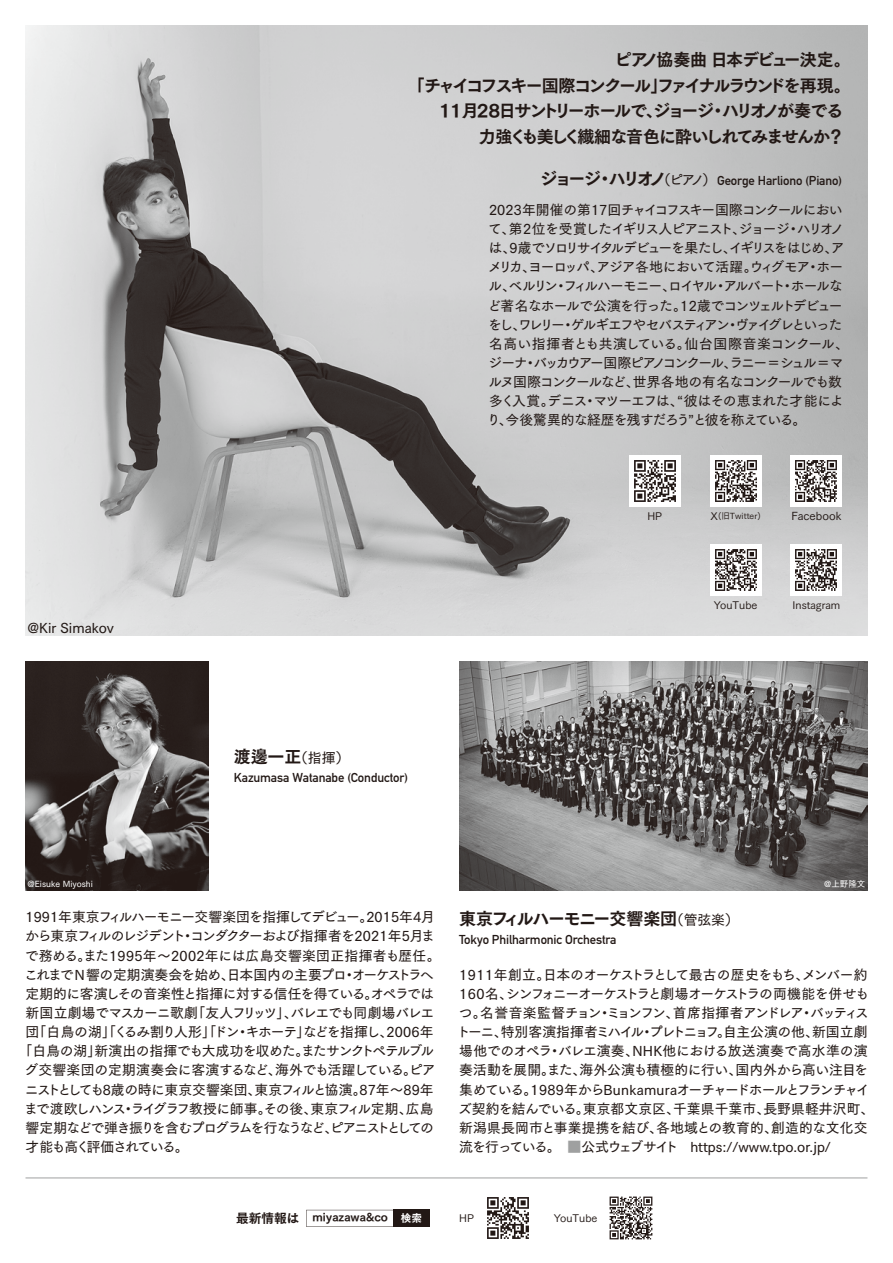
<style>
.page{position:relative;width:893px;height:1263px;background:#fff}
.page>*{position:absolute;margin:0;border:0;box-sizing:border-box;transform-origin:0 0}
.t1{font:16.95px "Tsuku Go Pro E";letter-spacing:-.095em;color:#221815}
.t2{font:16.95px "Tsuku Go Pro E";letter-spacing:-.15em;color:#221815}
.t3{font:16.95px "Tsuku Go Pro E";letter-spacing:-.075em;color:#221815}
.t4{font:16.95px "Tsuku Go Pro E";letter-spacing:-.07em;color:#221815}
.t5{font:13.8px/19.2px "Tsuku Go Pro D";letter-spacing:-.085em;color:#221815}
.t6{font:13.8px/19.2px "Tsuku Go Pro D";letter-spacing:-.025em;color:#221815}
.t7{font:13.8px "Tsuku Go Pro D";letter-spacing:-.06em;color:#221815}
.t8{font:13.8px "Tsuku Go Pro D";letter-spacing:-.035em;color:#221815}
.t9{font:13.8px "Tsuku Go Pro D";letter-spacing:.025em;color:#221815}
.t10{font:13.8px "Tsuku Go Pro D";letter-spacing:-.09em;color:#221815}
.t11{font:13.8px "Tsuku Go Pro D";letter-spacing:-.125em;color:#221815}
.t12{font:13.8px "Tsuku Go Pro D";letter-spacing:-.08em;color:#221815}
.t13{font:13.8px "Tsuku Go Pro D";letter-spacing:-.04em;color:#221815}
.t14{font:13.8px "Tsuku Go Pro D";letter-spacing:-.02em;color:#221815}
.t15{font:13.8px "Tsuku Go Pro D";letter-spacing:-.1em;color:#221815}
.t16{font:13.8px "Tsuku Go Pro D";color:#221815}
.t17{font:12.75px "DIN Mittelschrift Std";letter-spacing:-.01em;color:#221815}
.t18{font:11.25px "Tsuku Go Pro M";color:#221815}
.t19{font:10.65px "Tsuku Go Pro M";color:#221815}
.t20{font:10.65px "Tsuku Go Pro E";color:#221815}
.t21{font:8.55px "Tsuku Go Pro D";color:#fff}
.t22{font:8.55px "Tsuku Go Pro M";color:#221815}
.s1{font-family:"Tsuku Go Pro E";font-size:16.95px}
.s2{font-family:"Tsuku Go Pro D";font-size:13.8px}
.s3{font-size:10.65px}
.s4{color:#9fa0a0}
.s5{font-size:12.75px}
.s6{color:#fff}
</style>
<div class="page">
<img style="left:26px;top:26px;width:841px;height:610px">
<img style="left:459px;top:661px;width:408px;height:230px">
<img style="left:26px;top:661px;width:182px;height:230px">
<svg style="left:306px;top:1210px;width:87px;height:17px"></svg>
<div style="left:393px;top:1210px;width:36px;height:17px;background:#221815"></div>
<hr style="left:26px;top:1177px;width:841px;height:1px;background:#9fa0a0">
<img style="left:629px;top:455px;width:51px;height:51px">
<img style="left:710px;top:455px;width:51px;height:51px">
<img style="left:791px;top:455px;width:51px;height:51px">
<img style="left:710px;top:544px;width:51px;height:51px">
<img style="left:791px;top:544px;width:51px;height:51px">
<img style="left:487px;top:1197px;width:42px;height:42px">
<img style="left:609px;top:1196px;width:44px;height:44px">
<p class="t4" style="left:615px;top:44px;width:238px">ピアノ協奏曲 日本デビュー決定。</p>
<p class="t2" style="left:408px;top:70px;width:444px">「チャイコフスキー国際コンクール」ファイナルラウンドを再現。</p>
<p class="t1" style="left:439px;top:95px;width:406px">11月28日サントリーホールで、ジョージ・ハリオノが奏でる</p>
<p class="t1" style="left:479px;top:121px;width:367px">力強くも美しく繊細な音色に酔いしれてみませんか？</p>
<p class="t17" style="left:541px;top:173px;width:303px"><span class="s1">ジョージ・ハリオノ</span><span class="s2">（ピアノ）</span> George Harliono (Piano)</p>
<p class="t5" style="left:487px;top:198px;width:364px">2023年開催の第17回チャイコフスキー国際コンクールにおいて、第2位を受賞したイギリス人ピアニスト、ジョージ・ハリオノは、9歳でソロリサイタルデビューを果たし、イギリスをはじめ、アメリカ、ヨーロッパ、アジア各地において活躍。ウィグモア・ホール、ベルリン・フィルハーモニー、ロイヤル・アルバート・ホールなど著名なホールで公演を行った。12歳でコンツェルトデビューをし、ワレリー・ゲルギエフやセバスティアン・ヴァイグレといった名高い指揮者とも共演している。仙台国際音楽コンクール、ジーナ・バッカウアー国際ピアノコンクール、ラニー＝シュル＝マルヌ国際コンクールなど、世界各地の有名なコンクールでも数多く入賞。デニス・マツーエフは、“彼はその恵まれた才能により、今後驚異的な経歴を残すだろう”と彼を称えている。</p>
<p class="t19" style="left:647px;top:507px;width:16px">HP</p>
<p class="t22" style="left:711px;top:508px;width:52px"><span class="s3">X</span>(旧Twitter)</p>
<p class="t18" style="left:791px;top:507px;width:51px">Facebook</p>
<p class="t16" style="left:28px;top:616px;width:88px">@Kir Simakov</p>
<p class="t1" style="left:234px;top:741px;width:117px">渡邊一正<span class="s2">（指揮）</span></p>
<p class="t17" style="left:234px;top:770px;width:176px">Kazumasa Watanabe (Conductor)</p>
<p class="t19" style="left:714px;top:596px;width:45px">YouTube</p>
<p class="t19" style="left:793px;top:596px;width:49px">Instagram</p>
<p class="t21" style="left:28px;top:876px;width:67px">@Eisuke Miyoshi</p>
<p class="t21" style="left:824px;top:876px;width:43px">@上野隆文</p>
<p class="t8" style="left:26px;top:905px;width:411px">1991年東京フィルハーモニー交響楽団を指揮してデビュー。2015年4月</p>
<p class="t7" style="left:25px;top:925px;width:411px">から東京フィルのレジデント・コンダクターおよび指揮者を2021年5月ま</p>
<p class="t9" style="left:25px;top:944px;width:417px">で務める。また1995年～2002年には広島交響楽団正指揮者も歴任。</p>
<p class="t7" style="left:24px;top:963px;width:411px">これまでＮ響の定期演奏会を始め、日本国内の主要プロ・オーケストラへ</p>
<p class="t7" style="left:26px;top:982px;width:410px">定期的に客演しその音楽性と指揮に対する信任を得ている。オペラでは</p>
<p class="t12" style="left:26px;top:1001px;width:410px">新国立劇場でマスカーニ歌劇「友人フリッツ」、バレエでも同劇場バレエ</p>
<p class="t7" style="left:26px;top:1020px;width:410px">団「白鳥の湖」「くるみ割り人形」「ドン・キホーテ」などを指揮し、2006年</p>
<p class="t13" style="left:19px;top:1039px;width:417px">「白鳥の湖」新演出の指揮でも大成功を収めた。またサンクトペテルブル</p>
<p class="t14" style="left:24px;top:1059px;width:413px">グ交響楽団の定期演奏会に客演するなど、海外でも活躍している。ピア</p>
<p class="t8" style="left:25px;top:1078px;width:410px">ニストとしても8歳の時に東京交響楽団、東京フィルと協演。87年～89年</p>
<p class="t10" style="left:24px;top:1097px;width:411px">まで渡欧しハンス・ライグラフ教授に師事。その後、東京フィル定期、広島</p>
<p class="t11" style="left:26px;top:1116px;width:410px">響定期などで弾き振りを含むプログラムを行なうなど、ピアニストとしての</p>
<p class="t15" style="left:26px;top:1135px;width:165px">才能も高く評価されている。</p>
<p class="t3" style="left:459px;top:903px;width:281px">東京フィルハーモニー交響楽団<span class="s2">（管弦楽）</span></p>
<p class="t17" style="left:459px;top:932px;width:159px">Tokyo Philharmonic Orchestra</p>
<p class="t6" style="left:456px;top:963px;width:419px">1911年創立。日本のオーケストラとして最古の歴史をもち、メンバー約160名、シンフォニーオーケストラと劇場オーケストラの両機能を併せもつ。名誉音楽監督チョン・ミョンフン、首席指揮者アンドレア・バッティストーニ、特別客演指揮者ミハイル・プレトニョフ。自主公演の他、新国立劇場他でのオペラ・バレエ演奏、NHK他における放送演奏で高水準の演奏活動を展開。また、海外公演も積極的に行い、国内外から高い注目を集めている。1989年からBunkamuraオーチャードホールとフランチャイズ契約を結んでいる。東京都文京区、千葉県千葉市、長野県軽井沢町、新潟県長岡市と事業提携を結び、各地域との教育的、創造的な文化交流を行っている。　<span class="s4">■</span>公式ウェブサイト　https://www.tpo.or.jp/</p>
<p class="t20" style="left:236px;top:1208px;width:188px"><span class="s5">最新情報は</span> miyazawa&amp;co <span class="s6">検索</span></p>
<p class="t19" style="left:459px;top:1209px;width:16px">HP</p>
<p class="t19" style="left:554px;top:1209px;width:45px">YouTube</p>
</div>
